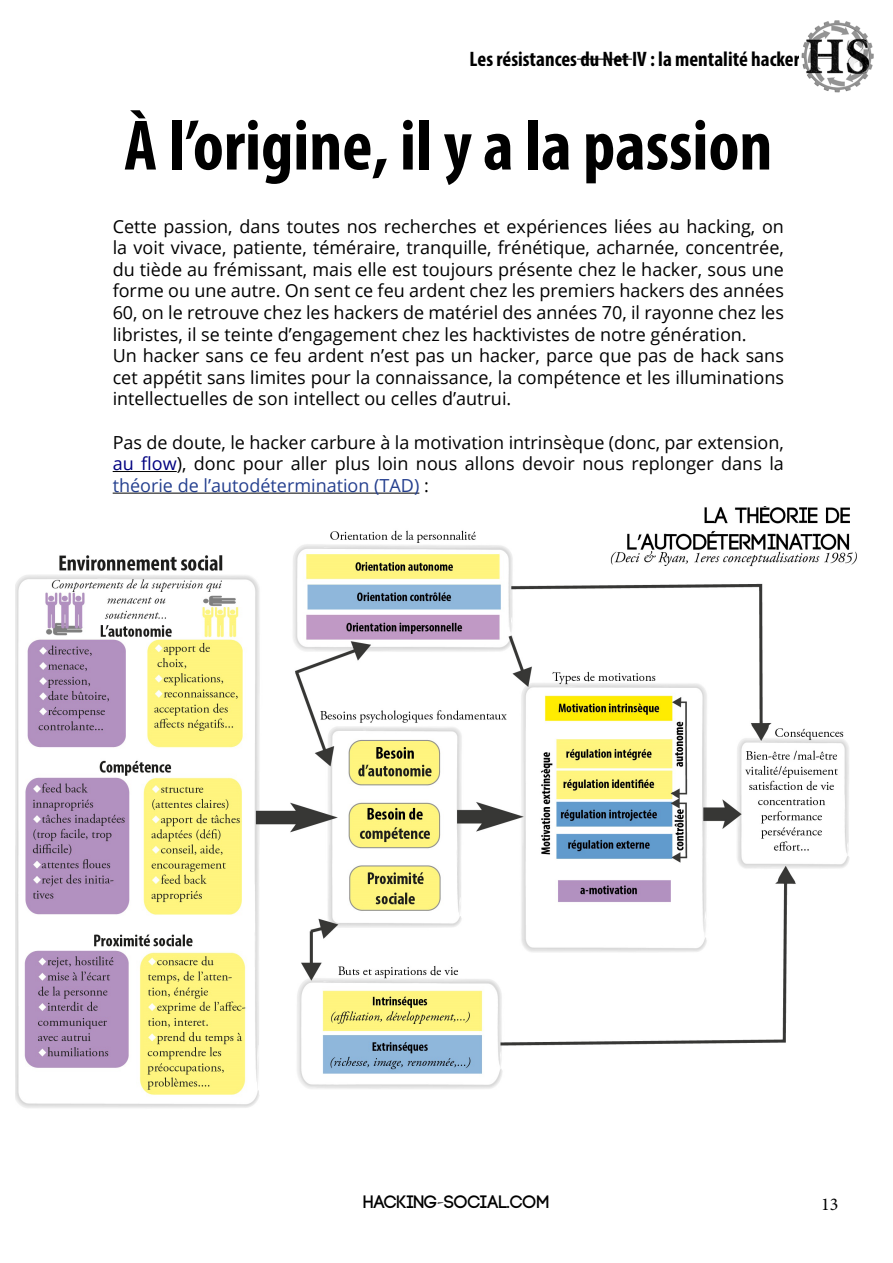
<style>
.page{position:relative;width:893px;height:1263px;background:#fff}
.page>*{position:absolute;margin:0;border:0;box-sizing:border-box;transform-origin:0 0}
.t1{font:700 condensed 72px "Myriad Pro";color:#000}
.t2{font:700 condensed 21px "Myriad Pro";color:#000}
.t3{font:18px/21.6px "Open Sans";color:#000}
.t4{font:700 18px "Code";color:#000}
.t5{font:18px "Minion Pro";color:#000}
.s1{color:#000080}
.s2{color:#25408f}
.s3{font-family:"Trajan Pro";font-weight:400}
</style>
<div class="page">
<hr style="left:577px;top:59px;width:55px;height:1px;background:#000">
<img style="left:801px;top:20px;width:73px;height:73px">
<hr style="left:113px;top:471px;width:64px;height:1px;background:#000">
<hr style="left:113px;top:493px;width:306px;height:1px;background:#000">
<img style="left:15px;top:507px;width:842px;height:601px">
<p class="t2" style="left:470px;top:46px;width:332px">Les résistances du Net IV : la mentalité hacker</p>
<h1 class="t1" style="left:124px;top:101px;width:650px">À l’origine, il y a la passion</h1>
<p class="t3" style="left:113px;top:215px;width:673px">Cette passion, dans toutes nos recherches et expériences liées au hacking, on la voit vivace, patiente, téméraire, tranquille, frénétique, acharnée, concentrée, du tiède au frémissant, mais elle est toujours présente chez le hacker, sous une forme ou une autre. On sent ce feu ardent chez les premiers hackers des années 60, on le retrouve chez les hackers de matériel des années 70, il rayonne chez les libristes, il se teinte d’engagement chez les hacktivistes de notre génération.<br>Un hacker sans ce feu ardent n’est pas un hacker, parce que pas de hack sans cet appétit sans limites pour la connaissance, la compétence et les illuminations intellectuelles de son intellect ou celles d’autrui.</p>
<p class="t3" style="left:113px;top:431px;width:673px;text-align:justify">Pas de doute, le hacker carbure à la motivation intrinsèque (donc, par extension, <span class="s1">au flow</span>), donc pour aller plus loin nous allons devoir nous replonger dans la <span class="s2">théorie de l’autodétermination (TAD)</span> :</p>
<p class="t4" style="left:363px;top:1193px;width:187px">HACKING<span class="s3">-</span>SOCIAL.COM</p>
<p class="t5" style="left:821px;top:1192px;width:19px">13</p>
</div>
